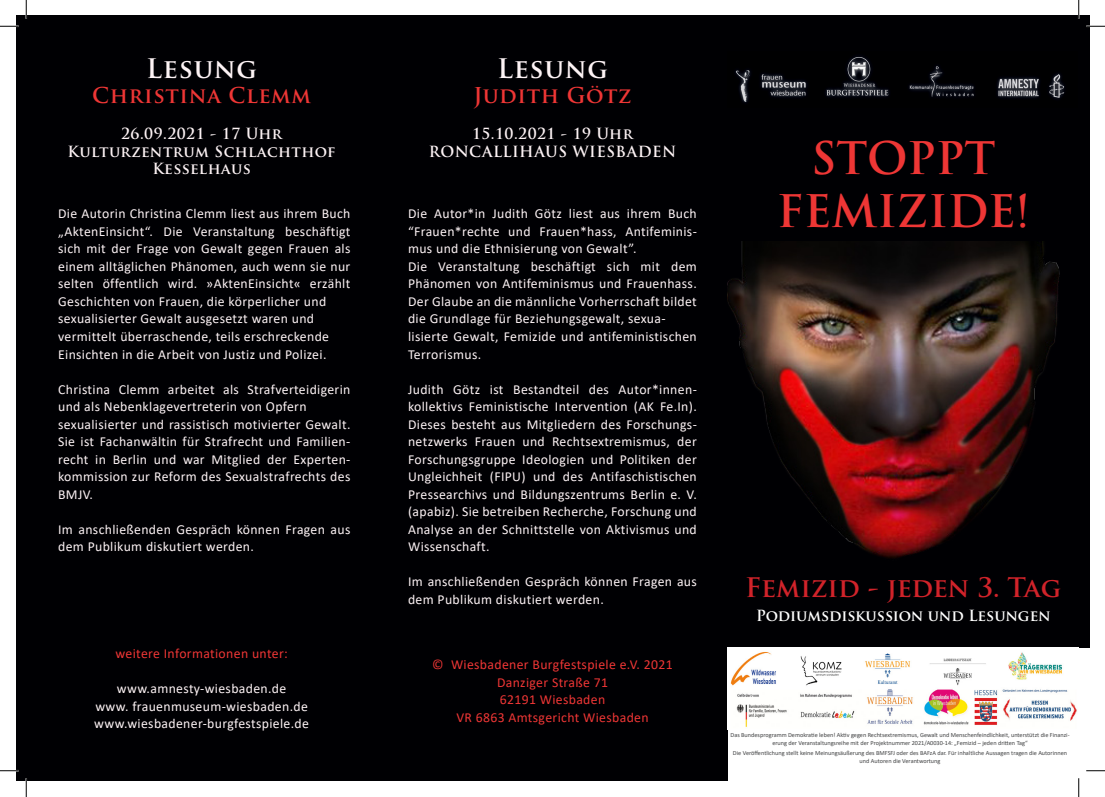
<style>
.page{position:relative;width:1105px;height:797px;background:#fff}
.page>*{position:absolute;margin:0;border:0;box-sizing:border-box;transform-origin:0 0}
.t1{font:700 43.75px "Trajan Pro";color:#ee3635}
.t2{font:700 26.25px "Trajan Pro";color:#d1232a}
.t3{font:700 26.25px "Trajan Pro";letter-spacing:.03em;color:#fdf3f5}
.t4{font:700 21.25px "Trajan Pro";letter-spacing:.03em;color:#ee3635}
.t5{font:700 15px "Trajan Pro";letter-spacing:.03em;color:#fdf3f5}
.t6{font:700 15px "Trajan Pro";letter-spacing:-.01em;color:#fff}
.Teilnehmer_Beschreib{font:13.75px/17.5px "Calibri";letter-spacing:.025em;color:#fdf3f5;text-align:justify}
.Teilnehmer_Beschreib-2{font:13.75px "Calibri";letter-spacing:.025em;color:#ee3635}
.Teilnehmer_Beschreib-3{font:6.25px/7.5px "Calibri";color:#414243;text-align:center}
</style>
<div class="page">
<div style="left:16px;top:16px;width:1073px;height:765px;background:#000003"></div>
<div style="left:728px;top:648px;width:361px;height:133px;background:#fff"></div>
<img style="left:730px;top:652px;width:347px;height:75px">
<img style="left:735px;top:56px;width:330px;height:47px">
<img style="left:728px;top:241px;width:332px;height:318px">
<svg style="left:0;top:25px;width:19px;height:2px"></svg>
<svg style="left:1086px;top:25px;width:19px;height:2px"></svg>
<svg style="left:0;top:770px;width:19px;height:1px"></svg>
<svg style="left:1086px;top:770px;width:19px;height:1px"></svg>
<svg style="left:25px;top:0;width:2px;height:19px"></svg>
<svg style="left:25px;top:778px;width:2px;height:19px"></svg>
<svg style="left:1078px;top:0;width:1px;height:19px"></svg>
<svg style="left:1078px;top:778px;width:1px;height:19px"></svg>
<p class="t3" style="left:146px;top:52px;width:112px">Lesung</p>
<p class="t4" style="left:92px;top:82px;width:221px">Christina Clemm</p>
<p class="t5" style="left:121px;top:124px;width:162px">26.09.2021 - 17 Uhr</p>
<p class="t5" style="left:68px;top:142px;width:270px">Kulturzentrum Schlachthof</p>
<p class="t5" style="left:152px;top:159px;width:100px">Kesselhaus</p>
<p class="Teilnehmer_Beschreib" style="left:58px;top:205px;width:294px">Die Autorin Christina Clemm liest aus ihrem Buch „AktenEinsicht“. Die Veranstaltung beschäftigt sich mit der Frage von Gewalt gegen Frauen als einem alltäglichen Phänomen, auch wenn sie nur selten öffentlich wird. »AktenEinsicht« erzählt Geschichten von Frauen, die körperlicher und</p>
<p class="Teilnehmer_Beschreib" style="left:58px;top:310px;width:257px">sexualisierter Gewalt ausgesetzt waren und</p>
<p class="Teilnehmer_Beschreib" style="left:58px;top:327px;width:272px">vermittelt überraschende, teils erschreckende</p>
<p class="Teilnehmer_Beschreib" style="left:58px;top:345px;width:270px">Einsichten in die Arbeit von Justiz und Polizei.</p>
<p class="Teilnehmer_Beschreib" style="left:58px;top:380px;width:294px">Christina Clemm arbeitet als Strafverteidigerin und als Nebenklagevertreterin von Opfern</p>
<p class="Teilnehmer_Beschreib" style="left:58px;top:415px;width:294px">sexualisierter und rassistisch motivierter Gewalt.<br>Sie ist Fachanwältin für Strafrecht und Familien&shy;recht in Berlin und war Mitglied der Experten&shy;kommission zur Reform des Sexualstrafrechts des BMJV.</p>
<p class="Teilnehmer_Beschreib" style="left:58px;top:520px;width:294px">Im anschließenden Gespräch können Fragen aus dem Publikum diskutiert werden.</p>
<p class="Teilnehmer_Beschreib-2" style="left:115px;top:644px;width:174px">weitere Informationen unter:</p>
<p class="Teilnehmer_Beschreib" style="left:117px;top:679px;width:171px">www.amnesty-wiesbaden.de</p>
<p class="Teilnehmer_Beschreib" style="left:95px;top:697px;width:214px">www. frauenmuseum-wiesbaden.de</p>
<p class="Teilnehmer_Beschreib" style="left:94px;top:714px;width:216px">www.wiesbadener-burgfestspiele.de</p>
<p class="t3" style="left:497px;top:52px;width:112px">Lesung</p>
<p class="t4" style="left:473px;top:82px;width:160px">Judith Götz</p>
<p class="t5" style="left:472px;top:124px;width:162px">15.10.2021 - 19 Uhr</p>
<p class="t5" style="left:429px;top:142px;width:249px">RONCALLIHAUS WIESBADEN</p>
<p class="Teilnehmer_Beschreib" style="left:408px;top:205px;width:290px">Die Autor*in Judith Götz liest aus ihrem Buch “Frauen*rechte und Frauen*hass, Antifeminis&shy;mus und die Ethnisierung von Gewalt”.</p>
<p class="Teilnehmer_Beschreib" style="left:408px;top:257px;width:290px">Die Veranstaltung beschäftigt sich mit dem Phänomen von Antifeminismus und Frauenhass.<br>Der Glaube an die männliche Vorherrschaft bildet die Grundlage für Beziehungsgewalt, sexua-</p>
<p class="Teilnehmer_Beschreib" style="left:408px;top:327px;width:290px">lisierte Gewalt, Femizide und antifeministischen<br>Terrorismus.</p>
<p class="Teilnehmer_Beschreib" style="left:408px;top:380px;width:290px">Judith Götz ist Bestandteil des Autor*innen&shy;kollektivs Feministische Intervention (AK Fe.In).<br>Dieses besteht aus Mitgliedern des Forschungs&shy;netzwerks Frauen und Rechtsextremismus, der Forschungsgruppe Ideologien und Politiken der Ungleichheit (FIPU) und des Antifaschistischen Pressearchivs und Bildungszentrums Berlin e. V. (apabiz). Sie betreiben Recherche, Forschung und Analyse an der Schnittstelle von Aktivismus und Wissenschaft.</p>
<p class="Teilnehmer_Beschreib" style="left:408px;top:572px;width:290px">Im anschließenden Gespräch können Fragen aus dem Publikum diskutiert werden.</p>
<p class="Teilnehmer_Beschreib-2" style="left:432px;top:655px;width:242px">© Wiesbadener Burgfestspiele e.V. 2021</p>
<p class="Teilnehmer_Beschreib-2" style="left:497px;top:672px;width:112px">Danziger Straße 71</p>
<p class="Teilnehmer_Beschreib-2" style="left:500px;top:690px;width:107px">62191 Wiesbaden</p>
<p class="Teilnehmer_Beschreib-2" style="left:456px;top:707px;width:194px">VR 6863 Amtsgericht Wiesbaden</p>
<p class="t1" style="left:811px;top:131px;width:186px">STOPPT</p>
<p class="t1" style="left:777px;top:184px;width:255px">FEMIZIDE!</p>
<p class="t2" style="left:745px;top:571px;width:317px">Femizid - jeden 3. Tag</p>
<p class="t6" style="left:756px;top:606px;width:296px">Podiumsdiskussion und Lesungen</p>
<p class="Teilnehmer_Beschreib-3" style="left:730px;top:731px;width:340px">Das Bundesprogramm Demokratie leben! Aktiv gegen Rechtsextremismus, Gewalt und Menschenfeindlichkeit, unterstützt die Finanzi&shy;erung der Veranstaltungsreihe mit der Projektnummer 2021/A0030-14: „Femizid – jeden dritten Tag“</p>
<p class="Teilnehmer_Beschreib-3" style="left:733px;top:749px;width:336px">Die Veröffentlichung stellt keine Meinungsäußerung des BMFSFJ oder des BAFzA dar. Für inhaltliche Aussagen tragen die Autorinnen und Autoren die Verantwortung</p>
</div>
